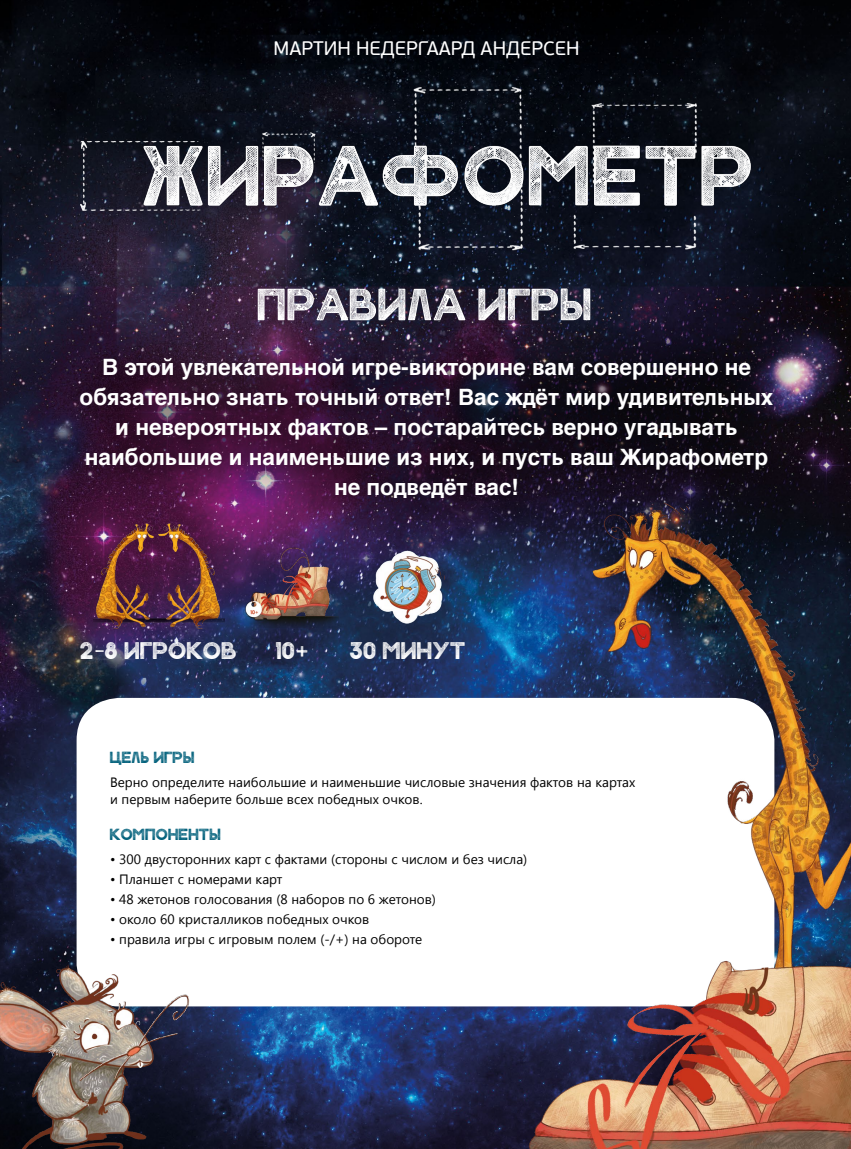
<style>
.page{position:relative;width:851px;height:1149px;background:#fff}
.page>*{position:absolute;margin:0;border:0;box-sizing:border-box;transform-origin:0 0}
.t1{font:63px "Stampbor Grunge Russian";color:#fff}
.t2{font:33.6px "Stampbor Grunge Russian";color:#fff}
.t3{font:700 22.5px/30px "AG Letterica";color:#fff;text-align:center}
.t4{font:22.5px "Stampbor Grunge Russian";color:#00607b}
.t5{font:19.5px "PF Beau Sans Pro";color:#fff}
.t6{font:13.5px/16.5px "Segoe UI";color:#000}
</style>
<div class="page">
<img style="left:0;top:0;width:850px;height:1148px">
<img style="left:63px;top:77px;width:725px;height:181px">
<div style="left:77px;top:697px;width:697px;height:309px;background:#fff;border-radius:43px"></div>
<img style="left:368px;top:542px;width:80px;height:85px">
<img style="left:516px;top:495px;width:334px;height:653px">
<img style="left:0;top:947px;width:218px;height:201px">
<img style="left:94px;top:542px;width:130px;height:92px">
<img style="left:238px;top:542px;width:101px;height:85px">
<div style="left:41px;top:321px;width:771px;height:221px;background:#000;opacity:.78"></div>
<h3 class="t5" style="left:273px;top:37px;width:307px">МАРТИН НЕДЕРГААРД АНДЕРСЕН</h3>
<h1 class="t1" style="left:258px;top:269px;width:337px">ПРАВИЛА ИГРЫ</h1>
<p class="t3" style="left:80px;top:352px;width:695px">В этой увлекательной игре-викторине вам совершенно не обязательно знать точный ответ! Вас ждёт мир удивительных и невероятных фактов – постарайтесь верно угадывать наибольшие и наименьшие из них, и пусть ваш Жирафометр не подведёт вас!</p>
<h2 class="t2" style="left:81px;top:632px;width:387px">2-8 ИГРОКОВ 10+ 30 МИНУТ</h2>
<h3 class="t4" style="left:110px;top:744px;width:86px">ЦЕЛЬ ИГРЫ</h3>
<p class="t6" style="left:110px;top:773px;width:526px">Верно определите наибольшие и наименьшие числовые значения фактов на картах и первым наберите больше всех победных очков.</p>
<h3 class="t4" style="left:110px;top:821px;width:113px">КОМПОНЕНТЫ</h3>
<p class="t6" style="left:110px;top:850px;width:419px">• 300 двусторонних карт с фактами (стороны с числом и без числа)</p>
<p class="t6" style="left:110px;top:870px;width:174px">• Планшет с номерами карт</p>
<p class="t6" style="left:110px;top:890px;width:327px">• 48 жетонов голосования (8 наборов по 6 жетонов)</p>
<p class="t6" style="left:110px;top:910px;width:261px">• около 60 кристалликов победных очков</p>
<p class="t6" style="left:110px;top:930px;width:313px">• правила игры с игровым полем (-/+) на обороте</p>
</div>
